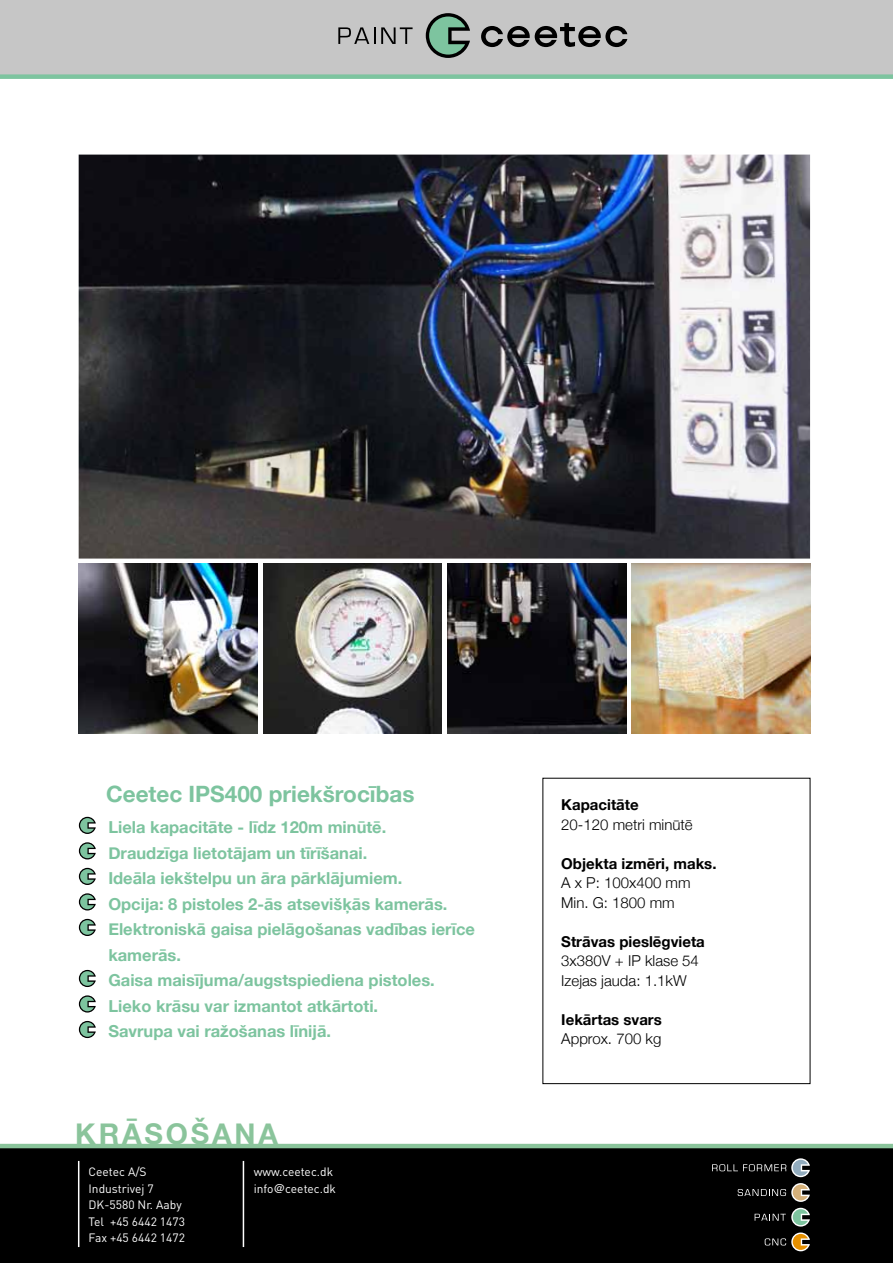
<style>
.page{position:relative;width:893px;height:1263px;background:#fff}
.page>*{position:absolute;margin:0;border:0;box-sizing:border-box;transform-origin:0 0}
.t1{font:700 28.5px "Helvetica Neue";letter-spacing:.1em;color:#8ac49b}
.t2{font:700 22.5px "Helvetica Neue";color:#7dc49f}
.t3{font:700 16.5px/25.5px "Helvetica Neue";color:#7dc49f}
.t4{font:300 15px/19.5px "Helvetica Neue";color:#000}
.t5{font:700 15px "Helvetica Neue";color:#000}
.t6{font:12px/16.5px "DIN";color:#fff}
.s1{font-family:"Eurostile LT Std"}
</style>
<div class="page">
<div style="left:0;top:1148px;width:893px;height:115px;background:#000"></div>
<div style="left:0;top:0;width:893px;height:74px;background:#c6c6c6"></div>
<svg style="left:338px;top:27px;width:37px;height:17px"></svg>
<svg style="left:381px;top:27px;width:32px;height:17px"></svg>
<svg style="left:426px;top:13px;width:44px;height:45px"></svg>
<svg style="left:481px;top:23px;width:146px;height:24px"></svg>
<hr style="left:0;top:1144px;width:893px;height:4px;background:#8ac49b">
<div style="left:0;top:74px;width:893px;height:5px;background:#7dc49f"></div>
<hr style="left:78px;top:1161px;width:1px;height:86px;background:#fff">
<hr style="left:243px;top:1161px;width:1px;height:86px;background:#fff">
<img style="left:79px;top:155px;width:731px;height:404px">
<svg style="left:712px;top:1158px;width:98px;height:19px"></svg>
<svg style="left:738px;top:1183px;width:72px;height:19px"></svg>
<svg style="left:755px;top:1208px;width:55px;height:18px"></svg>
<svg style="left:765px;top:1232px;width:45px;height:19px"></svg>
<img style="left:263px;top:563px;width:179px;height:170px">
<img style="left:447px;top:563px;width:179px;height:170px">
<img style="left:632px;top:563px;width:178px;height:170px">
<svg style="left:79px;top:817px;width:17px;height:17px"></svg>
<svg style="left:79px;top:842px;width:17px;height:17px"></svg>
<svg style="left:79px;top:868px;width:17px;height:17px"></svg>
<svg style="left:79px;top:893px;width:17px;height:17px"></svg>
<svg style="left:79px;top:919px;width:17px;height:17px"></svg>
<svg style="left:79px;top:970px;width:17px;height:17px"></svg>
<svg style="left:79px;top:995px;width:17px;height:17px"></svg>
<svg style="left:79px;top:1021px;width:17px;height:17px"></svg>
<img style="left:79px;top:564px;width:178px;height:170px">
<h2 class="t2" style="left:106px;top:776px;width:310px">Ceetec IPS400 priekšrocības</h2>
<p class="t3" style="left:108px;top:815px;width:368px">Liela kapacitāte - līdz 120m minūtē.<br>Draudzīga lietotājam un tīrīšanai.<br>Ideāla iekštelpu un āra pārklājumiem.<br>Opcija: 8 pistoles 2-ās atsevišķās kamerās.<br>Elektroniskā gaisa pielāgošanas vadības ierīce kamerās.<br>Gaisa maisījuma/augstspiediena pistoles.<br>Lieko krāsu var izmantot atkārtoti.<br>Savrupa vai ražošanas līnijā.</p>
<h1 class="t1" style="left:75px;top:1112px;width:204px">KRĀSOŠANA</h1>
<p class="t6" style="left:89px;top:1163px;width:98px">Ceetec A/S<br>Industrivej 7<br>DK-5580 Nr. Aaby<br>Tel +45 6442 1473<br>Fax +45 6442 1472</p>
<p class="t6" style="left:254px;top:1163px;width:84px">www.ceetec.dk info<span class="s1">@</span>ceetec.dk</p>
<p class="t5" style="left:561px;top:793px;width:79px">Kapacitāte</p>
<p class="t4" style="left:561px;top:814px;width:133px">20-120 metri minūtē</p>
<p class="t5" style="left:561px;top:851px;width:157px">Objekta izmēri, maks.</p>
<p class="t4" style="left:561px;top:872px;width:131px">A x P: 100x400 mm<br>Min. G: 1800 mm</p>
<p class="t5" style="left:561px;top:929px;width:145px">Strāvas pieslēgvieta</p>
<p class="t4" style="left:561px;top:950px;width:139px">3x380V + IP klase 54<br>Izejas jauda: 1.1kW</p>
<p class="t5" style="left:561px;top:1007px;width:102px">Iekārtas svars</p>
<p class="t4" style="left:561px;top:1028px;width:102px">Approx. 700 kg</p>
</div>
